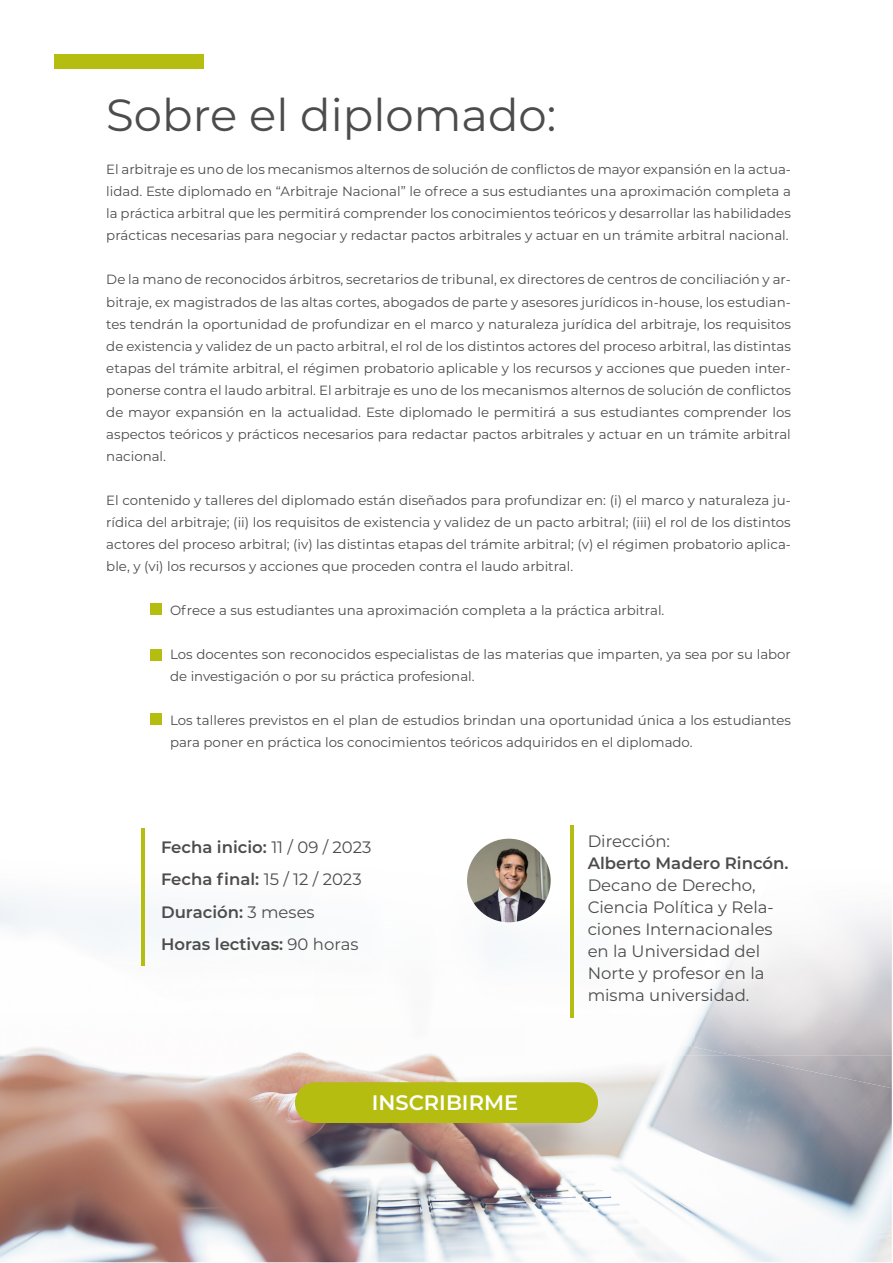
<style>
.page{position:relative;width:893px;height:1263px;background:#fff}
.page>*{position:absolute;margin:0;border:0;box-sizing:border-box;transform-origin:0 0}
.t1{font:45px "Montserrat";color:#4d4c4c}
.t2{font:600 21px "Montserrat";color:#fff}
.t3{font:16.5px/22px "Montserrat";color:#4d4c4c}
.t4{font:600 16.5px/32.1px "Montserrat";color:#4d4c4c}
.t5{font:13.35px/22px "Montserrat";color:#4d4c4c;text-align:justify}
.s1{font-weight:400}
</style>
<div class="page">
<div style="left:54px;top:54px;width:149px;height:14px;background:#b4bd10"></div>
<img style="left:0;top:1055px;width:892px;height:207px">
<img style="left:0;top:859px;width:310px;height:196px">
<img style="left:679px;top:1047px;width:15px;height:8px">
<img style="left:733px;top:1055px;width:159px;height:33px">
<img style="left:298px;top:861px;width:594px;height:98px">
<img style="left:297px;top:959px;width:277px;height:49px">
<img style="left:694px;top:959px;width:198px;height:96px">
<img style="left:573px;top:1008px;width:121px;height:39px">
<div style="left:295px;top:1082px;width:303px;height:41px;background:#b4bd10;border-radius:20px"></div>
<div style="left:150px;top:604px;width:11px;height:11px;background:#b4bd10"></div>
<div style="left:150px;top:649px;width:11px;height:11px;background:#b4bd10"></div>
<div style="left:150px;top:713px;width:11px;height:11px;background:#b4bd10"></div>
<hr style="left:141px;top:828px;width:3px;height:137px;background:#b4bd10">
<img style="left:467px;top:839px;width:84px;height:83px;border-radius:42px">
<hr style="left:570px;top:825px;width:3px;height:193px;background:#b4bd10">
<h1 class="t1" style="left:106px;top:84px;width:451px">Sobre el diplomado:</h1>
<p class="t5" style="left:106px;top:158px;width:686px">El arbitraje es uno de los mecanismos alternos de solución de conflictos de mayor expansión en la actua&shy;lidad. Este diplomado en “Arbitraje Nacional” le ofrece a sus estudiantes una aproximación completa a la práctica arbitral que les permitirá comprender los conocimientos teóricos y desarrollar las habilidades prácticas necesarias para negociar y redactar pactos arbitrales y actuar en un trámite arbitral nacional.</p>
<p class="t5" style="left:106px;top:268px;width:686px">De la mano de reconocidos árbitros, secretarios de tribunal, ex directores de centros de conciliación y ar&shy;bitraje, ex magistrados de las altas cortes, abogados de parte y asesores jurídicos in-house, los estudian&shy;tes tendrán la oportunidad de profundizar en el marco y naturaleza jurídica del arbitraje, los requisitos de existencia y validez de un pacto arbitral, el rol de los distintos actores del proceso arbitral, las distintas etapas del trámite arbitral, el régimen probatorio aplicable y los recursos y acciones que pueden inter&shy;ponerse contra el laudo arbitral. El arbitraje es uno de los mecanismos alternos de solución de conflictos de mayor expansión en la actualidad. Este diplomado le permitirá a sus estudiantes comprender los aspectos teóricos y prácticos necesarios para redactar pactos arbitrales y actuar en un trámite arbitral nacional.</p>
<p class="t5" style="left:106px;top:488px;width:686px">El contenido y talleres del diplomado están diseñados para profundizar en: (i) el marco y naturaleza ju&shy;rídica del arbitraje; (ii) los requisitos de existencia y validez de un pacto arbitral; (iii) el rol de los distintos actores del proceso arbitral; (iv) las distintas etapas del trámite arbitral; (v) el régimen probatorio aplica&shy;ble, y (vi) los recursos y acciones que proceden contra el laudo arbitral.</p>
<p class="t5" style="left:170px;top:599px;width:496px">Ofrece a sus estudiantes una aproximación completa a la práctica arbitral.</p>
<p class="t5" style="left:170px;top:643px;width:622px">Los docentes son reconocidos especialistas de las materias que imparten, ya sea por su labor de investigación o por su práctica profesional.</p>
<p class="t5" style="left:170px;top:709px;width:622px">Los talleres previstos en el plan de estudios brindan una oportunidad única a los estudiantes para poner en práctica los conocimientos teóricos adquiridos en el diplomado.</p>
<p class="t4" style="left:161px;top:831px;width:212px">Fecha inicio: <span class="s1">11 / 09 / 2023<br></span>Fecha final: <span class="s1">15 / 12 / 2023<br></span>Duración: <span class="s1">3 meses<br></span>Horas lectivas: <span class="s1">90 horas</span></p>
<p class="t3" style="left:588px;top:829px;width:84px">Dirección:</p>
<p class="t4" style="left:588px;top:846px;width:202px">Alberto Madero Rincón.</p>
<p class="t3" style="left:588px;top:873px;width:188px">Decano de Derecho,<br>Ciencia Política y Rela&shy;ciones Internacionales en la Universidad del<br>Norte y profesor en la misma universidad.</p>
<h2 class="t2" style="left:372px;top:1088px;width:148px">INSCRIBIRME</h2>
</div>
